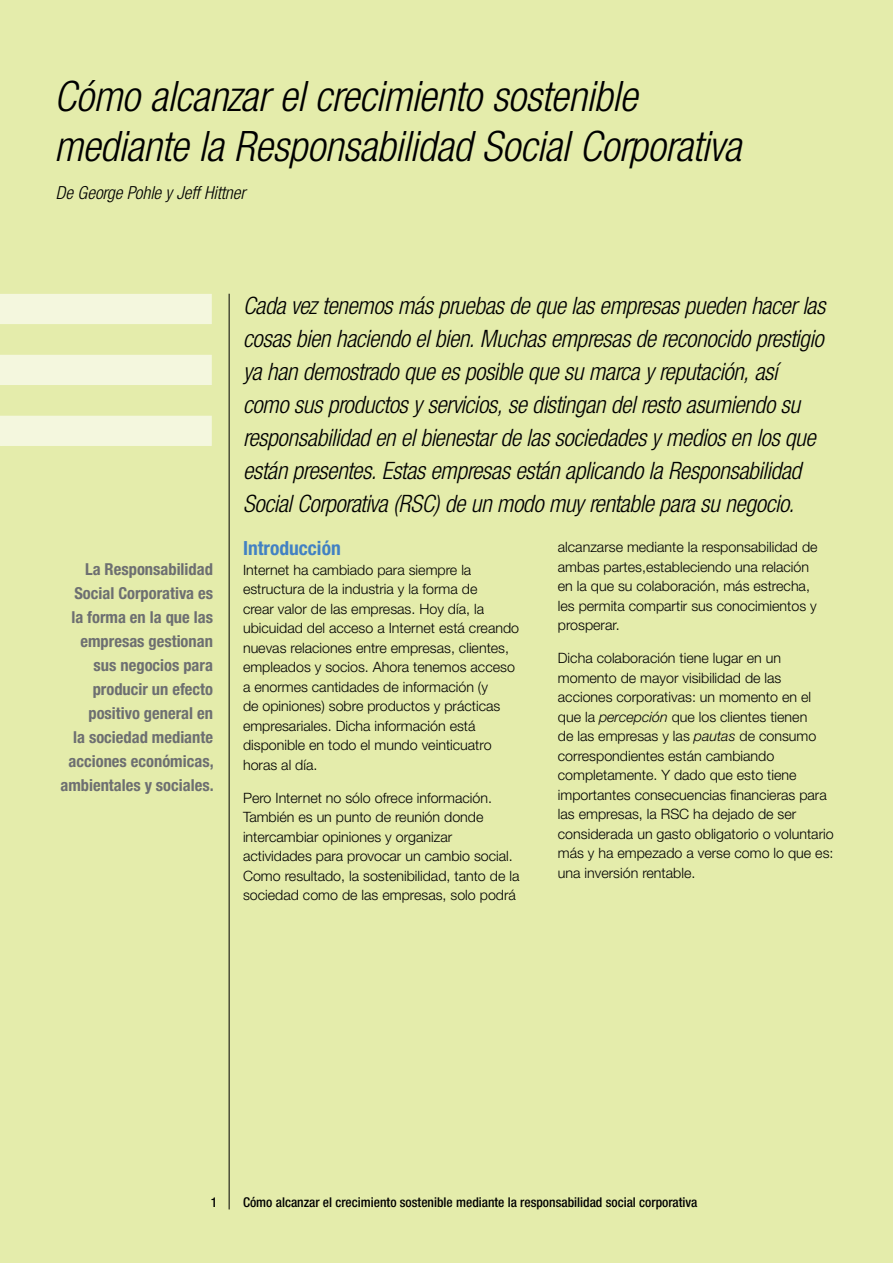
<style>
.page{position:relative;width:893px;height:1263px;background:#e4ecab}
.page>*{position:absolute;margin:0;border:0;box-sizing:border-box;transform-origin:0 0}
.t1{font:italic 300 condensed 42px/50.4px "Helvetica Neue LT Std";letter-spacing:-.01em;color:#000}
.t2{font:italic 300 condensed 24px/33px "Helvetica Neue LT Std";letter-spacing:-.015em;color:#000}
.t3{font:700 condensed 19.5px "Helvetica Neue LT Std";color:#4281c3}
.t4{font:italic 300 condensed 18px "Helvetica Neue LT Std";letter-spacing:-.005em;color:#000}
.t5{font:700 condensed 16.5px/24px "Helvetica Neue LT Std";color:#6d6f71;text-align:right}
.t6{font:300 14.25px/19.5px "Helvetica Neue LT Std";color:#000}
.t7{font:500 condensed 13.5px "Helvetica Neue LT Std";color:#000}
.s1{font-style:italic}
</style>
<div class="page">
<div style="left:0;top:416px;width:212px;height:30px;background:#f4f7de"></div>
<div style="left:0;top:355px;width:212px;height:30px;background:#f4f7de"></div>
<div style="left:0;top:294px;width:212px;height:30px;background:#f4f7de"></div>
<hr style="left:229px;top:294px;width:1px;height:915px;background:#000">
<h1 class="t1" style="left:54px;top:72px;width:689px">Cómo alcanzar el crecimiento sostenible mediante la Responsabilidad Social Corporativa</h1>
<p class="t4" style="left:56px;top:182px;width:191px">De George Pohle y Jeff Hittner</p>
<p class="t5" style="left:60px;top:557px;width:155px">La Responsabilidad<br>Social Corporativa es la forma en la que las empresas gestionan sus negocios para producir un efecto positivo general en<br>la sociedad mediante acciones económicas, ambientales y sociales.</p>
<p class="t2" style="left:243px;top:290px;width:584px">Cada vez tenemos más pruebas de que las empresas pueden hacer las cosas bien haciendo el bien. Muchas empresas de reconocido prestigio ya han demostrado que es posible que su marca y reputación, así como sus productos y servicios, se distingan del resto asumiendo su responsabilidad en el bienestar de las sociedades y medios en los que están presentes. Estas empresas están aplicando la Responsabilidad Social Corporativa (RSC) de un modo muy rentable para su negocio.</p>
<h3 class="t3" style="left:243px;top:536px;width:99px">Introducción</h3>
<p class="t6" style="left:243px;top:560px;width:278px">Internet ha cambiado para siempre la estructura de la industria y la forma de<br>crear valor de las empresas. Hoy día, la ubicuidad del acceso a Internet está creando nuevas relaciones entre empresas, clientes, empleados y socios. Ahora tenemos acceso a enormes cantidades de información (y<br>de opiniones) sobre productos y prácticas empresariales. Dicha información está disponible en todo el mundo veinticuatro horas al día.</p>
<p class="t6" style="left:243px;top:787px;width:278px">Pero Internet no sólo ofrece información.<br>También es un punto de reunión donde intercambiar opiniones y organizar actividades para provocar un cambio social.<br>Como resultado, la sostenibilidad, tanto de la sociedad como de las empresas, solo podrá</p>
<p class="t6" style="left:558px;top:537px;width:261px">alcanzarse mediante la responsabilidad de ambas partes,estableciendo una relación en la que su colaboración, más estrecha, les permita compartir sus conocimientos y prosperar.</p>
<p class="t6" style="left:558px;top:648px;width:277px">Dicha colaboración tiene lugar en un momento de mayor visibilidad de las acciones corporativas: un momento en el que la <span class="s1">percepción</span> que los clientes tienen<br>de las empresas y las <span class="s1">pautas</span> de consumo correspondientes están cambiando completamente. Y dado que esto tiene importantes consecuencias financieras para las empresas, la RSC ha dejado de ser considerada un gasto obligatorio o voluntario más y ha empezado a verse como lo que es: una inversión rentable.</p>
<p class="t7" style="left:211px;top:1194px;width:8px">1</p>
<p class="t7" style="left:243px;top:1194px;width:456px">Cómo alcanzar el crecimiento sostenible mediante la responsabilidad social corporativa</p>
</div>
